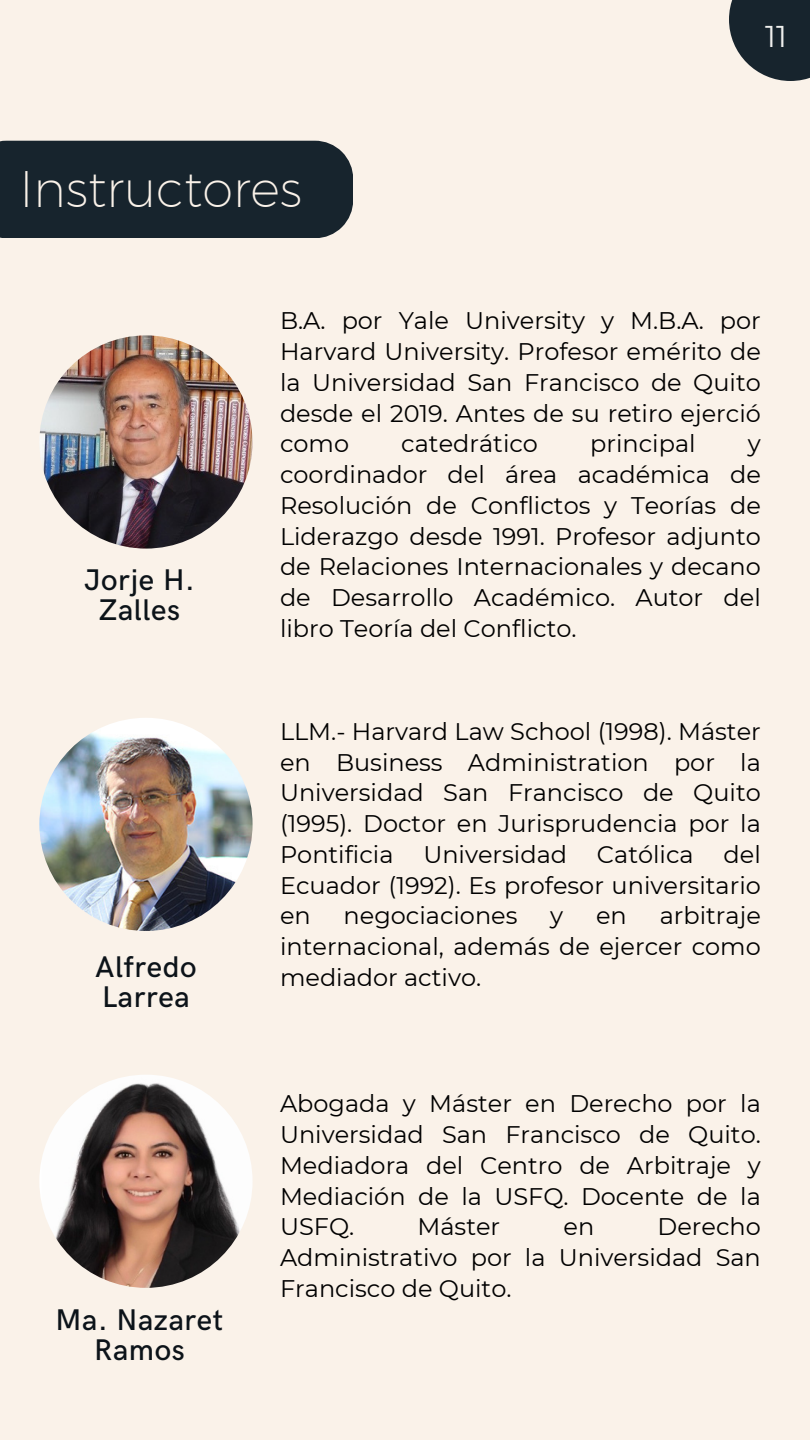
<style>
.page{position:relative;width:810px;height:1440px;background:#faf2e9}
.page>*{position:absolute;margin:0;border:0;box-sizing:border-box;transform-origin:0 0}
.t1{font:300 50px "Kief Montaser Extra";color:#faf2e9}
.t2{font:500 30px/30px "HK Grotesk";letter-spacing:.02em;color:#0c1319}
.t3{font:30px "Montserrat";color:#f0f0ee}
.t4{font:24px/30.8px "Montserrat";color:#000;text-align:justify}
</style>
<div class="page">
<img style="left:39px;top:718px;width:214px;height:213px;border-radius:50%">
<img style="left:39px;top:335px;width:214px;height:214px;border-radius:50%">
<img style="left:39px;top:1075px;width:214px;height:213px;border-radius:50%">
<div style="left:729px;top:0;width:81px;height:81px;background:#17242d"></div>
<div style="left:0;top:141px;width:353px;height:97px;background:#17242d"></div>
<p class="t1" style="left:20px;top:159px;width:284px">Instructores</p>
<p class="t3" style="left:765px;top:18px;width:23px">11</p>
<p class="t2" style="left:84px;top:566px;width:112px">Jorje H.</p>
<p class="t2" style="left:99px;top:596px;width:83px">Zalles</p>
<p class="t2" style="left:95px;top:953px;width:103px">Alfredo<br>Larrea</p>
<p class="t2" style="left:56px;top:1306px;width:169px">Ma. Nazaret</p>
<p class="t2" style="left:94px;top:1336px;width:92px">Ramos</p>
<p class="t4" style="left:280px;top:305px;width:482px">B.A. por Yale University y M.B.A. por Harvard University. Profesor emérito de la Universidad San Francisco de Quito desde el 2019. Antes de su retiro ejerció como</p>
<p class="t4" style="left:401px;top:428px;width:138px">catedrático</p>
<p class="t4" style="left:590px;top:428px;width:107px">principal</p>
<p class="t4" style="left:280px;top:428px;width:482px;text-indent:468px">y coordinador del área académica de Resolución de Conflictos y Teorías de Liderazgo desde 1991. Profesor adjunto de Relaciones Internacionales y decano de Desarrollo Académico. Autor del libro Teoría del Conflicto.</p>
<p class="t4" style="left:280px;top:716px;width:482px">LLM.- Harvard Law School (1998). Máster en Business Administration por la Universidad San Francisco de Quito (1995). Doctor en Jurisprudencia por la Pontificia Universidad Católica del Ecuador (1992). Es profesor universitario en</p>
<p class="t4" style="left:280px;top:900px;width:482px;text-indent:380px">arbitraje internacional, además de ejercer como mediador activo.</p>
<p class="t4" style="left:344px;top:900px;width:175px">negociaciones</p>
<p class="t4" style="left:550px;top:900px;width:15px">y</p>
<p class="t4" style="left:596px;top:900px;width:32px">en</p>
<p class="t4" style="left:280px;top:1088px;width:482px">Abogada y Máster en Derecho por la Universidad San Francisco de Quito.<br>Mediadora del Centro de Arbitraje y Mediación de la USFQ. Docente de la USFQ.</p>
<p class="t4" style="left:280px;top:1211px;width:482px;text-indent:378px">Derecho Administrativo por la Universidad San Francisco de Quito.</p>
<p class="t4" style="left:418px;top:1211px;width:84px">Máster</p>
<p class="t4" style="left:564px;top:1211px;width:32px">en</p>
</div>
